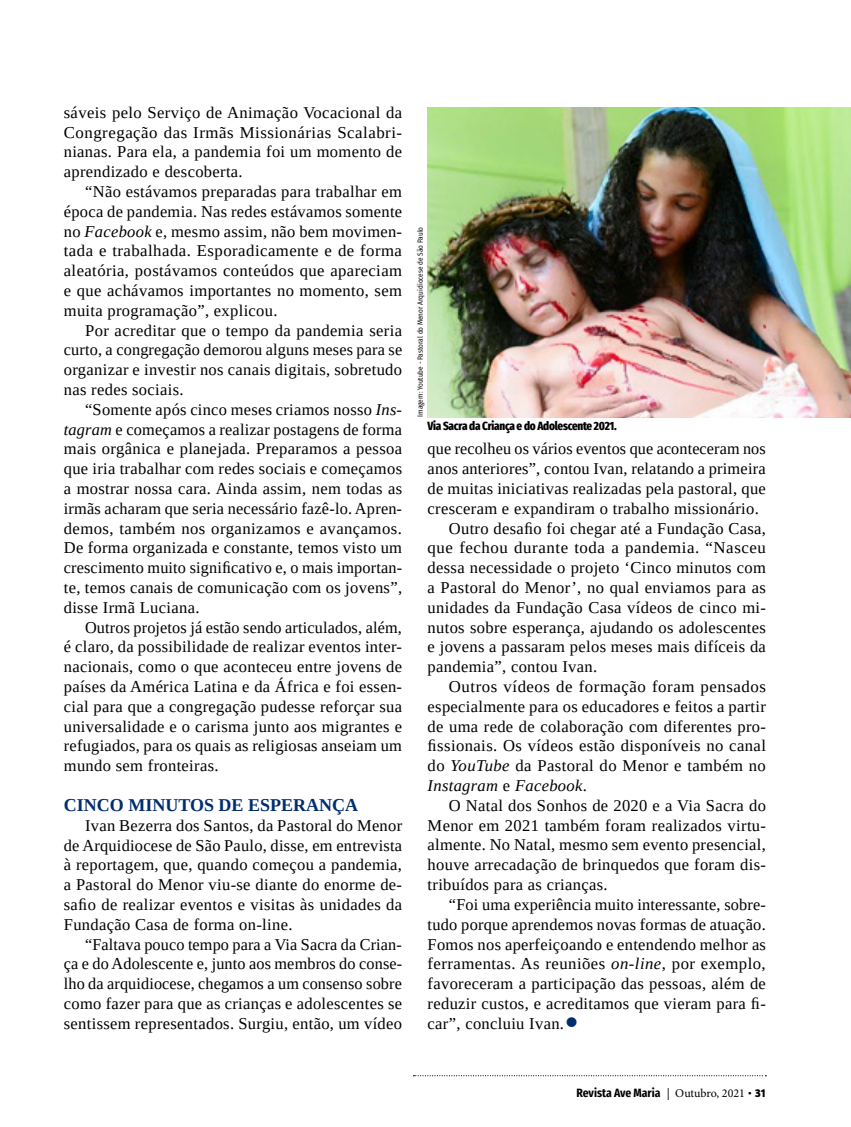
<style>
.page{position:relative;width:851px;height:1127px;background:#fff}
.page>*{position:absolute;margin:0;border:0;box-sizing:border-box;transform-origin:0 0}
.t1{font:41.25px "Tinos";color:#002d6e}
.t2{font:700 18px "Tinos";color:#002d6e}
.t3{font:16.5px/19.8px "Tinos";letter-spacing:.02em;color:#000;text-align:justify}
.t4{font:italic 16.5px "Tinos";letter-spacing:.02em;color:#000}
.t5{font:800 extra-condensed 12px "Fira Sans";letter-spacing:-.02em;color:#000}
.t6{font:700 12px "Fira Sans Condensed";color:#000}
.t7{font:7.5px "Fira Sans Condensed";color:#000}
.s1{font-style:italic}
.s2{font-style:normal}
.s3{font-family:"Minion Pro";font-weight:400}
.s4{font-family:"Amaranth"}
</style>
<div class="page">
<img style="left:427px;top:108px;width:423px;height:310px">
<svg style="left:413px;top:1075px;width:353px;height:1px"></svg>
<p class="t3" style="left:64px;top:102px;width:340px">sáveis pelo Serviço de Animação Vocacional da Congregação das Irmãs Missionárias Scalabri&shy;nianas. Para ela, a pandemia foi um momento de aprendizado e descoberta.</p>
<p class="t3" style="left:64px;top:181px;width:340px;text-indent:21px">“Não estávamos preparadas para trabalhar em época de pandemia. Nas redes estávamos somente no <span class="s1">Facebook</span> e, mesmo assim, não bem movimen&shy;tada e trabalhada. Esporadicamente e de forma aleatória, postávamos conteúdos que apareciam e que achávamos importantes no momento, sem muita programação”, explicou.</p>
<p class="t3" style="left:64px;top:320px;width:340px;text-indent:21px">Por acreditar que o tempo da pandemia seria curto, a congregação demorou alguns meses para se organizar e investir nos canais digitais, sobretudo nas redes sociais.</p>
<p class="t3" style="left:64px;top:399px;width:340px;text-indent:21px">“Somente após cinco meses criamos nosso <span class="s1">Ins&shy;tagram</span> e começamos a realizar postagens de forma mais orgânica e planejada. Preparamos a pessoa que iria trabalhar com redes sociais e começamos a mostrar nossa cara. Ainda assim, nem todas as irmãs acharam que seria necessário fazê-lo. Apren&shy;demos, também nos organizamos e avançamos.<br>De forma organizada e constante, temos visto um crescimento muito significativo e, o mais importan&shy;te, temos canais de comunicação com os jovens”, disse Irmã Luciana.</p>
<p class="t3" style="left:64px;top:617px;width:340px;text-indent:21px">Outros projetos já estão sendo articulados, além, é claro, da possibilidade de realizar eventos inter&shy;nacionais, como o que aconteceu entre jovens de países da América Latina e da África e foi essen&shy;cial para que a congregação pudesse reforçar sua universalidade e o carisma junto aos migrantes e refugiados, para os quais as religiosas anseiam um mundo sem fronteiras.</p>
<p class="t2" style="left:64px;top:793px;width:296px">CINCO MINUTOS DE ESPERANÇA</p>
<p class="t3" style="left:64px;top:815px;width:340px;text-indent:21px">Ivan Bezerra dos Santos, da Pastoral do Menor de Arquidiocese de São Paulo, disse, em entrevista à reportagem, que, quando começou a pandemia, a Pastoral do Menor viu-se diante do enorme de&shy;safio de realizar eventos e visitas às unidades da Fundação Casa de forma on-line.</p>
<p class="t3" style="left:64px;top:934px;width:340px;text-indent:21px">“Faltava pouco tempo para a Via Sacra da Crian&shy;ça e do Adolescente e, junto aos membros do conse&shy;lho da arquidiocese, chegamos a um consenso sobre como fazer para que as crianças e adolescentes se sentissem representados. Surgiu, então, um vídeo</p>
<p class="t7" style="left:413px;top:417px;width:191px;rotate:-90deg">Imagem: Youtube - Pastoral do Menor Arquidiocese de São Paulo</p>
<p class="t5" style="left:427px;top:415px;width:191px">Via Sacra da Criança e do Adolescente 2021.</p>
<p class="t3" style="left:427px;top:439px;width:339px">que recolheu os vários eventos que aconteceram nos</p>
<p class="t3" style="left:427px;top:459px;width:339px">anos anteriores”, contou Ivan, relatando a primeira</p>
<p class="t3" style="left:427px;top:478px;width:340px">de muitas iniciativas realizadas pela pastoral, que</p>
<p class="t3" style="left:427px;top:498px;width:333px">cresceram e expandiram o trabalho missionário.</p>
<p class="t3" style="left:449px;top:518px;width:318px">Outro desafio foi chegar até a Fundação Casa,</p>
<p class="t3" style="left:427px;top:538px;width:340px">que fechou durante toda a pandemia. “Nasceu</p>
<p class="t3" style="left:427px;top:558px;width:340px">dessa necessidade o projeto ‘Cinco minutos com</p>
<p class="t3" style="left:427px;top:577px;width:340px">a Pastoral do Menor’, no qual enviamos para as</p>
<p class="t3" style="left:427px;top:597px;width:340px">unidades da Fundação Casa vídeos de cinco mi-</p>
<p class="t3" style="left:427px;top:617px;width:340px">nutos sobre esperança, ajudando os adolescentes</p>
<p class="t3" style="left:427px;top:637px;width:340px">e jovens a passaram pelos meses mais difíceis da</p>
<p class="t3" style="left:427px;top:657px;width:171px">pandemia”, contou Ivan.</p>
<p class="t3" style="left:449px;top:676px;width:318px">Outros vídeos de formação foram pensados</p>
<p class="t3" style="left:427px;top:696px;width:340px">especialmente para os educadores e feitos a partir</p>
<p class="t3" style="left:427px;top:716px;width:340px">de uma rede de colaboração com diferentes pro-</p>
<p class="t3" style="left:427px;top:736px;width:340px">fissionais. Os vídeos estão disponíveis no canal</p>
<p class="t3" style="left:427px;top:756px;width:340px">do <span class="s1">YouTube</span> da Pastoral do Menor e também no</p>
<p class="t4" style="left:427px;top:775px;width:161px">Instagram <span class="s2">e</span> Facebook<span class="s2">.</span></p>
<p class="t3" style="left:449px;top:795px;width:318px">O Natal dos Sonhos de 2020 e a Via Sacra do</p>
<p class="t3" style="left:427px;top:815px;width:340px">Menor em 2021 também foram realizados virtu-</p>
<p class="t3" style="left:427px;top:835px;width:340px">almente. No Natal, mesmo sem evento presencial,</p>
<p class="t3" style="left:427px;top:855px;width:340px">houve arrecadação de brinquedos que foram dis-</p>
<p class="t3" style="left:427px;top:874px;width:181px">tribuídos para as crianças.</p>
<p class="t3" style="left:449px;top:894px;width:318px">“Foi uma experiência muito interessante, sobre-</p>
<p class="t3" style="left:427px;top:914px;width:339px">tudo porque aprendemos novas formas de atuação.</p>
<p class="t3" style="left:427px;top:934px;width:340px">Fomos nos aperfeiçoando e entendendo melhor as</p>
<p class="t3" style="left:427px;top:954px;width:339px">ferramentas. As reuniões <span class="s1">on-line</span>, por exemplo,</p>
<p class="t3" style="left:427px;top:973px;width:340px">favoreceram a participação das pessoas, além de</p>
<p class="t3" style="left:427px;top:993px;width:340px">reduzir custos, e acreditamos que vieram para fi-</p>
<p class="t3" style="left:427px;top:1013px;width:138px">car”, concluiu Ivan.</p>
<h1 class="t1" style="left:564px;top:996px;width:16px">•</h1>
<p class="t6" style="left:576px;top:1082px;width:191px">Revista Ave Maria <span class="s3">| Outubro, 2021</span> <span class="s4">• 31</span></p>
</div>
